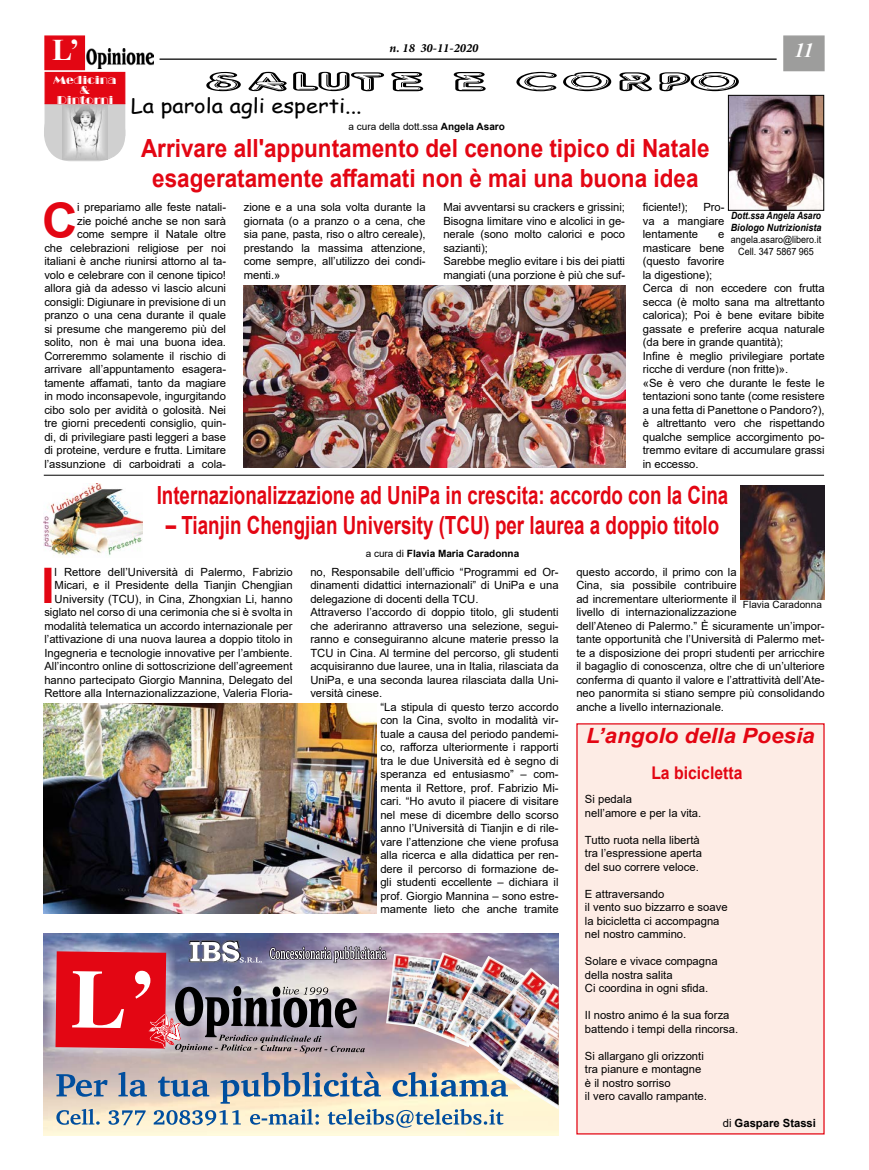
<style>
.page{position:relative;width:869px;height:1170px;background:#fff}
.page>*{position:absolute;margin:0;border:0;box-sizing:border-box;transform-origin:0 0}
.t1{font:700 49px "Arial";color:#e30613}
.t2{font:700 30px "Times New Roman";color:#fff}
.t3{font:27.5px "Quicksilver ITC";color:#000;scale:2.5 1}
.t4{font:700 25px "Arial";color:#e30613;scale:.75 1}
.t5{font:700 25px/30px "Arial";color:#e30613;text-align:center;scale:.9 1}
.t6{font:italic 700 21px "Arial";color:#e30613;scale:1.07 1}
.t7{font:20px "Comic Sans MS";color:#000;scale:1.1 1}
.t8{font:italic 700 20px "Times New Roman";color:#fff}
.t9{font:700 17.5px "Arial";color:#e30613;scale:.9 1}
.t10{font:italic 700 12.5px "Minion Pro";color:#000}
.t11{font:11.25px/13.5px "Arial";color:#000}
.t12{font:11.25px/10px "Broadway Engraved BT";color:#fff;text-align:center;scale:1.1 1}
.t13{font:700 11.25px "Arial";color:#000}
.t14{font:10px "Arial";color:#000}
.t15{font:italic 700 10px/12px "Arial";color:#000;scale:.85 1}
.t16{font:10px/12px "Arial";color:#000;text-align:center;scale:.9 1}
.t17{font:700 10px "Arial";color:#000}
.s1{font-weight:700}
.s2{font-weight:400}
</style>
<div class="page">
<hr style="left:159px;top:58px;width:617px;height:2px;background:#000">
<img style="left:87px;top:49px;width:66px;height:19px">
<div style="left:44px;top:35px;width:41px;height:35px;background:#e30613;border:1px solid #e30613"></div>
<div style="left:782px;top:35px;width:42px;height:36px;background:#9d9d9c;border:1px solid #9d9d9c"></div>
<img style="left:740px;top:485px;width:84px;height:114px">
<img style="left:44px;top:484px;width:98px;height:72px">
<div style="left:45px;top:105px;width:80px;height:56px;background:#d0d0d0;border-radius:26px"></div>
<div style="left:44px;top:105px;width:81px;height:56px;border:1px solid #d0d0d0;border-radius:26px"></div>
<div style="left:45px;top:103px;width:80px;height:33px;background:#d0d0d0;border:1px solid #d0d0d0"></div>
<div style="left:45px;top:72px;width:80px;height:32px;background:#e30613"></div>
<img style="left:63px;top:105px;width:45px;height:54px">
<img style="left:729px;top:97px;width:92px;height:112px">
<div style="left:727px;top:95px;width:96px;height:116px;border:1px solid #000"></div>
<hr style="left:44px;top:475px;width:779px;height:1px;background:#000">
<div style="left:576px;top:723px;width:248px;height:411px;background:#fdece5"></div>
<img style="left:244px;top:285px;width:381px;height:182px">
<img style="left:44px;top:703px;width:332px;height:210px">
<img style="left:44px;top:933px;width:514px;height:202px">
<svg style="left:56px;top:1071px;width:451px;height:56px"></svg>
<img style="left:45px;top:941px;width:330px;height:122px">
<img style="left:386px;top:953px;width:28px;height:76px">
<img style="left:414px;top:952px;width:83px;height:95px">
<img style="left:446px;top:955px;width:97px;height:106px">
<img style="left:467px;top:967px;width:91px;height:123px">
<img style="left:497px;top:983px;width:61px;height:126px">
<img style="left:188px;top:940px;width:52px;height:1px">
<img style="left:55px;top:941px;width:331px;height:112px">
<h2 class="t2" style="left:52px;top:29px;width:29px">L’</h2>
<p class="t10" style="left:389px;top:39px;width:90px">n. 18 30-11-2020</p>
<h3 class="t8" style="left:794px;top:36px;width:20px">11</h3>
<p class="t12" style="left:53px;top:75px;width:59px">Medicina &amp;<br>Dintorni</p>
<h3 class="t3" style="left:207px;top:65px;width:217px">SALUTE E CORPO</h3>
<h3 class="t7" style="left:131px;top:90px;width:211px">La parola agli esperti...</h3>
<p class="t14" style="left:348px;top:119px;width:158px">a cura della dott.ssa <span class="s1">Angela Asaro</span></p>
<h3 class="t5" style="left:141px;top:133px;width:633px">Arrivare all'appuntamento del cenone tipico di Natale esageratamente affamati non è mai una buona idea</h3>
<h1 class="t1" style="left:42px;top:186px;width:37px">C</h1>
<p class="t11" style="left:44px;top:200px;width:183px;text-align:right">i prepariamo alle feste natali-<br>zie poiché anche se non sarà<br>come sempre il Natale oltre<br>che celebrazioni religiose per noi italiani è anche riunirsi attorno al ta&shy;volo e celebrare con il cenone tipico! allora già da adesso vi lascio alcuni consigli: Digiunare in previsione di un pranzo o una cena durante il quale si presume che mangeremo più del solito, non è mai una buona idea.<br>Correremmo solamente il rischio di arrivare all’appuntamento esagera&shy;tamente affamati, tanto da magiare in modo inconsapevole, ingurgitando cibo solo per avidità o golosità. Nei tre giorni precedenti consiglio, quin&shy;di, di privilegiare pasti leggeri a base di proteine, verdure e frutta. Limitare l’assunzione di carboidrati a cola-</p>
<p class="t11" style="left:244px;top:200px;width:183px;text-align:justify">zione e a una sola volta durante la giornata (o a pranzo o a cena, che sia pane, pasta, riso o altro cereale), prestando la massima attenzione, come sempre, all’utilizzo dei condi&shy;menti.»</p>
<p class="t11" style="left:443px;top:200px;width:183px">Mai avventarsi su crackers e grissini; Bisogna limitare vino e alcolici in ge&shy;nerale (sono molto calorici e poco sazianti);<br>Sarebbe meglio evitare i bis dei piatti mangiati (una porzione è più che suf-</p>
<p class="t11" style="left:642px;top:200px;width:47px">ficiente!);</p>
<p class="t11" style="left:642px;top:200px;width:83px;text-align:justify;text-indent:61px">Pro&shy;va a mangiare lentamente</p>
<p class="t15" style="left:730px;top:209px;width:108px">Dott.ssa Angela Asaro<br>Biologo Nutrizionista</p>
<p class="t16" style="left:730px;top:233px;width:102px">angela.asaro@libero.it<br>Cell. 347 5867 965</p>
<p class="t11" style="left:642px;top:227px;width:183px;text-indent:75px">e<br>masticare bene<br>(questo favorire<br>la digestione);<br>Cerca di non eccedere con frutta secca (è molto sana ma altrettanto calorica); Poi è bene evitare bibite gassate e preferire acqua naturale (da bere in grande quantità);<br>Infine è meglio privilegiare portate ricche di verdure (non fritte)».<br>«Se è vero che durante le feste le tentazioni sono tante (come resistere a una fetta di Panettone o Pandoro?), è altrettanto vero che rispettando qualche semplice accorgimento po&shy;tremmo evitare di accumulare grassi in eccesso.</p>
<h3 class="t4" style="left:157px;top:477px;width:763px">Internazionalizzazione ad UniPa in crescita: accordo con la Cina</h3>
<h3 class="t4" style="left:166px;top:507px;width:739px">– Tianjin Chengjian University (TCU) per laurea a doppio titolo</h3>
<p class="t17" style="left:365px;top:546px;width:155px"><span class="s2">a cura di</span> Flavia Maria Caradonna</p>
<p class="t11" style="left:44px;top:564px;width:250px;text-align:right">l Rettore dell’Università di Palermo, Fabrizio Micari, e il Presidente della Tianjin Chengjian University (TCU), in Cina, Zhongxian Li, hanno siglato nel corso di una cerimonia che si è svolta in modalità telematica un accordo internazionale per l’attivazione di una nuova laurea a doppio titolo in Ingegneria e tecnologie innovative per l’ambiente.<br>All’incontro online di sottoscrizione dell’agreement hanno partecipato Giorgio Mannina, Delegato del Rettore alla Internazionalizzazione, Valeria Floria-</p>
<p class="t11" style="left:310px;top:564px;width:250px">no, Responsabile dell’ufficio “Programmi ed Or-</p>
<h1 class="t1" style="left:41px;top:550px;width:15px">I</h1>
<p class="t11" style="left:310px;top:578px;width:250px">dinamenti didattici internazionali” di UniPa e una</p>
<p class="t11" style="left:310px;top:591px;width:170px">delegazione di docenti della TCU.</p>
<p class="t11" style="left:310px;top:605px;width:250px">Attraverso l’accordo di doppio titolo, gli studenti</p>
<p class="t11" style="left:310px;top:618px;width:250px">che aderiranno attraverso una selezione, segui-</p>
<p class="t11" style="left:310px;top:632px;width:250px">ranno e conseguiranno alcune materie presso la</p>
<p class="t11" style="left:310px;top:645px;width:249px">TCU in Cina. Al termine del percorso, gli studenti</p>
<p class="t11" style="left:310px;top:659px;width:250px">acquisiranno due lauree, una in Italia, rilasciata da</p>
<p class="t11" style="left:310px;top:672px;width:250px">UniPa, e una seconda laurea rilasciata dalla Uni-</p>
<p class="t11" style="left:310px;top:686px;width:73px">versità cinese.</p>
<p class="t11" style="left:380px;top:699px;width:180px">“La stipula di questo terzo accordo</p>
<p class="t11" style="left:380px;top:713px;width:180px">con la Cina, svolto in modalità vir-</p>
<p class="t11" style="left:380px;top:726px;width:180px">tuale a causa del periodo pandemi-</p>
<p class="t11" style="left:380px;top:740px;width:180px">co, rafforza ulteriormente i rapporti</p>
<p class="t11" style="left:380px;top:753px;width:180px">tra le due Università ed è segno di</p>
<p class="t11" style="left:380px;top:767px;width:180px">speranza ed entusiasmo” – com-</p>
<p class="t11" style="left:380px;top:780px;width:180px">menta il Rettore, prof. Fabrizio Mi-</p>
<p class="t11" style="left:380px;top:794px;width:180px">cari. “Ho avuto il piacere di visitare</p>
<p class="t11" style="left:380px;top:807px;width:180px">nel mese di dicembre dello scorso</p>
<p class="t11" style="left:380px;top:821px;width:180px">anno l’Università di Tianjin e di rile-</p>
<p class="t11" style="left:380px;top:834px;width:180px">vare l’attenzione che viene profusa</p>
<p class="t11" style="left:380px;top:848px;width:180px">alla ricerca e alla didattica per ren-</p>
<p class="t11" style="left:380px;top:861px;width:180px">dere il percorso di formazione de-</p>
<p class="t11" style="left:380px;top:875px;width:180px">gli studenti eccellente – dichiara il</p>
<p class="t11" style="left:380px;top:888px;width:180px">prof. Giorgio Mannina – sono estre-</p>
<p class="t11" style="left:380px;top:902px;width:180px">mamente lieto che anche tramite</p>
<p class="t11" style="left:576px;top:564px;width:250px">questo accordo, il primo con la<br>Cina, sia possibile contribuire<br>ad incrementare ulteriormente il<br>livello di internazionalizzazione<br>dell’Ateneo di Palermo.” È sicuramente un’impor&shy;tante opportunità che l’Università di Palermo met&shy;te a disposizione dei propri studenti per arricchire il bagaglio di conoscenza, oltre che di un’ulteriore conferma di quanto il valore e l’attrattività dell’Ate&shy;neo panormita si stiano sempre più consolidando anche a livello internazionale.</p>
<p class="t14" style="left:742px;top:598px;width:80px">Flavia Caradonna</p>
<h3 class="t6" style="left:586px;top:721px;width:215px">L’angolo della Poesia</h3>
<h3 class="t9" style="left:651px;top:760px;width:103px">La bicicletta</h3>
<p class="t11" style="left:584px;top:792px;width:118px">Si pedala<br>nell’amore e per la vita.</p>
<p class="t11" style="left:584px;top:833px;width:118px">Tutto ruota nella libertà tra l’espressione aperta del suo correre veloce.</p>
<p class="t11" style="left:584px;top:887px;width:144px">E attraversando<br>il vento suo bizzarro e soave la bicicletta ci accompagna nel nostro cammino.</p>
<p class="t11" style="left:584px;top:954px;width:134px">Solare e vivace compagna della nostra salita<br>Ci coordina in ogni sfida.</p>
<p class="t11" style="left:584px;top:1008px;width:155px">Il nostro animo é la sua forza battendo i tempi della rincorsa.</p>
<p class="t11" style="left:584px;top:1049px;width:123px">Si allargano gli orizzonti tra pianure e montagne è il nostro sorriso<br>il vero cavallo rampante.</p>
<p class="t13" style="left:722px;top:1115px;width:95px"><span class="s2">di</span> Gaspare Stassi</p>
</div>
